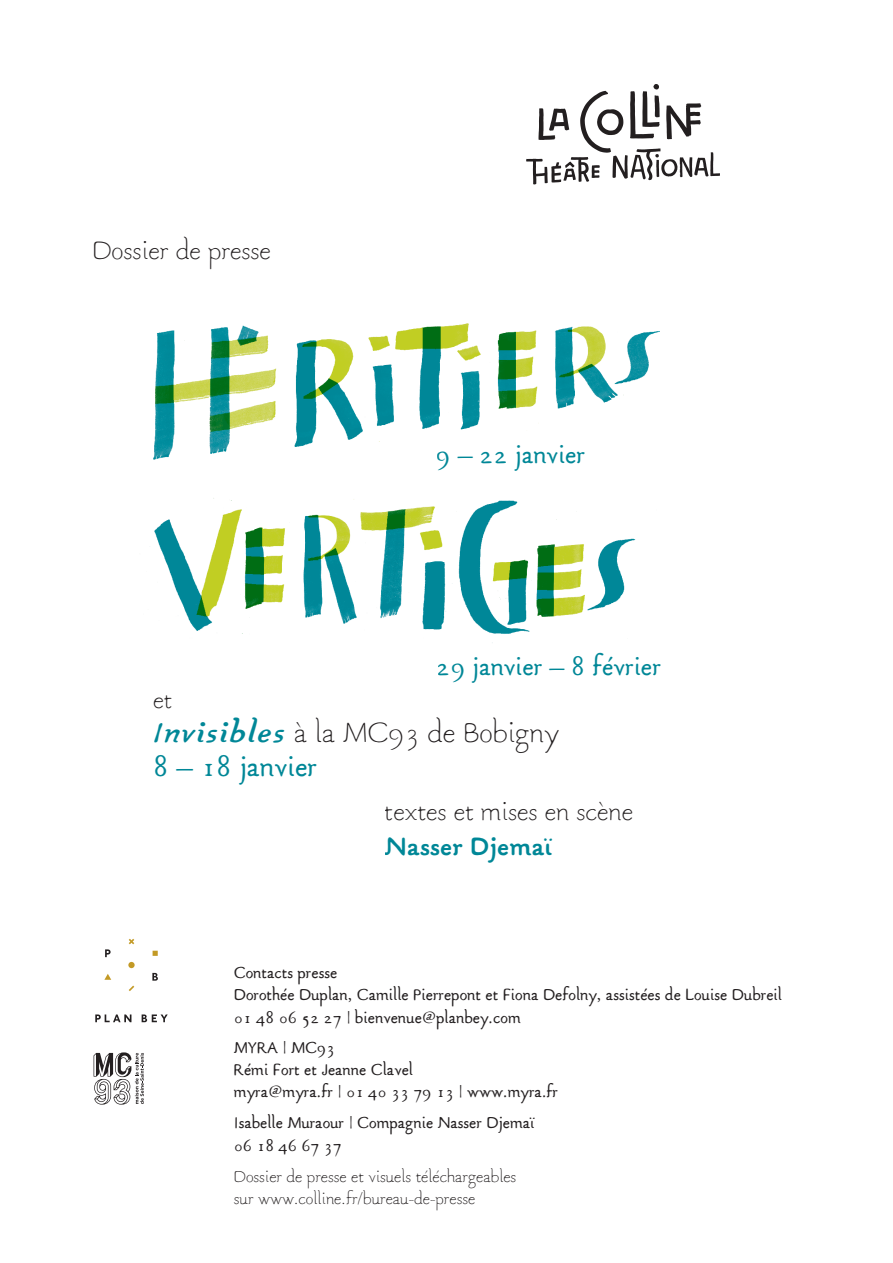
<style>
.page{position:relative;width:893px;height:1263px;background:#fff}
.page>*{position:absolute;margin:0;border:0;box-sizing:border-box;transform-origin:0 0}
.t1{font:300 31.5px/34.2px "Gararond";color:#231f20}
.t2{font:300 28.5px "Gararond";color:#231f20}
.t3{font:500 28.5px "Gararond";color:#008797}
.t4{font:700 28.5px "Gararond";color:#008797}
.t5{font:300 27px "Gararond";color:#231f20}
.t6{font:500 18px/22.5px "Gararond";color:#231f20}
.t7{font:300 18px/22.5px "Gararond";color:#231f20}
.s1{font-weight:700;font-style:italic;color:#008797}
.s2{font-weight:500;color:#008797}
</style>
<div class="page">
<svg style="left:95px;top:1014px;width:36px;height:8px"></svg>
<svg style="left:142px;top:1014px;width:26px;height:8px"></svg>
<svg style="left:153px;top:951px;width:5px;height:5px"></svg>
<svg style="left:104px;top:974px;width:7px;height:6px"></svg>
<svg style="left:105px;top:949px;width:6px;height:8px"></svg>
<div style="left:128px;top:962px;width:7px;height:6px;background:#c39a26;border-radius:50%"></div>
<svg style="left:129px;top:985px;width:5px;height:6px"></svg>
<svg style="left:129px;top:939px;width:5px;height:5px"></svg>
<svg style="left:152px;top:973px;width:6px;height:8px"></svg>
<svg style="left:526px;top:84px;width:194px;height:101px"></svg>
<img style="left:154px;top:498px;width:482px;height:145px">
<img style="left:153px;top:323px;width:507px;height:137px">
<svg style="left:94px;top:1052px;width:50px;height:52px"></svg>
<h2 class="t2" style="left:92px;top:237px;width:180px">Dossier de presse</h2>
<h2 class="t3" style="left:437px;top:439px;width:150px">9 – 22 janvier</h2>
<h2 class="t3" style="left:437px;top:651px;width:226px">29 janvier – 8 février</h2>
<h3 class="t5" style="left:153px;top:686px;width:21px">et</h3>
<h1 class="t1" style="left:153px;top:718px;width:407px"><span class="s1">Invisibles</span> à la MC93 de Bobigny<br><span class="s2">8 – 18 janvier</span></h1>
<h2 class="t2" style="left:385px;top:798px;width:250px">textes et mises en scène</h2>
<h2 class="t4" style="left:385px;top:832px;width:169px">Nasser Djemaï</h2>
<p class="t6" style="left:234px;top:962px;width:550px">Contacts presse<br>Dorothée Duplan, Camille Pierrepont et Fiona Defolny, assistées de Louise Dubreil<br>01 48 06 52 27 | bienvenue@planbey.com</p>
<p class="t6" style="left:234px;top:1038px;width:326px;line-height:22px">MYRA | MC93<br>Rémi Fort et Jeanne Clavel<br>myra@myra.fr | 01 40 33 79 13 | www.myra.fr</p>
<p class="t6" style="left:234px;top:1112px;width:302px">Isabelle Muraour | Compagnie Nasser Djemaï<br>06 18 46 67 37</p>
<p class="t7" style="left:234px;top:1166px;width:284px">Dossier de presse et visuels téléchargeables sur www.colline.fr/bureau-de-presse</p>
</div>
